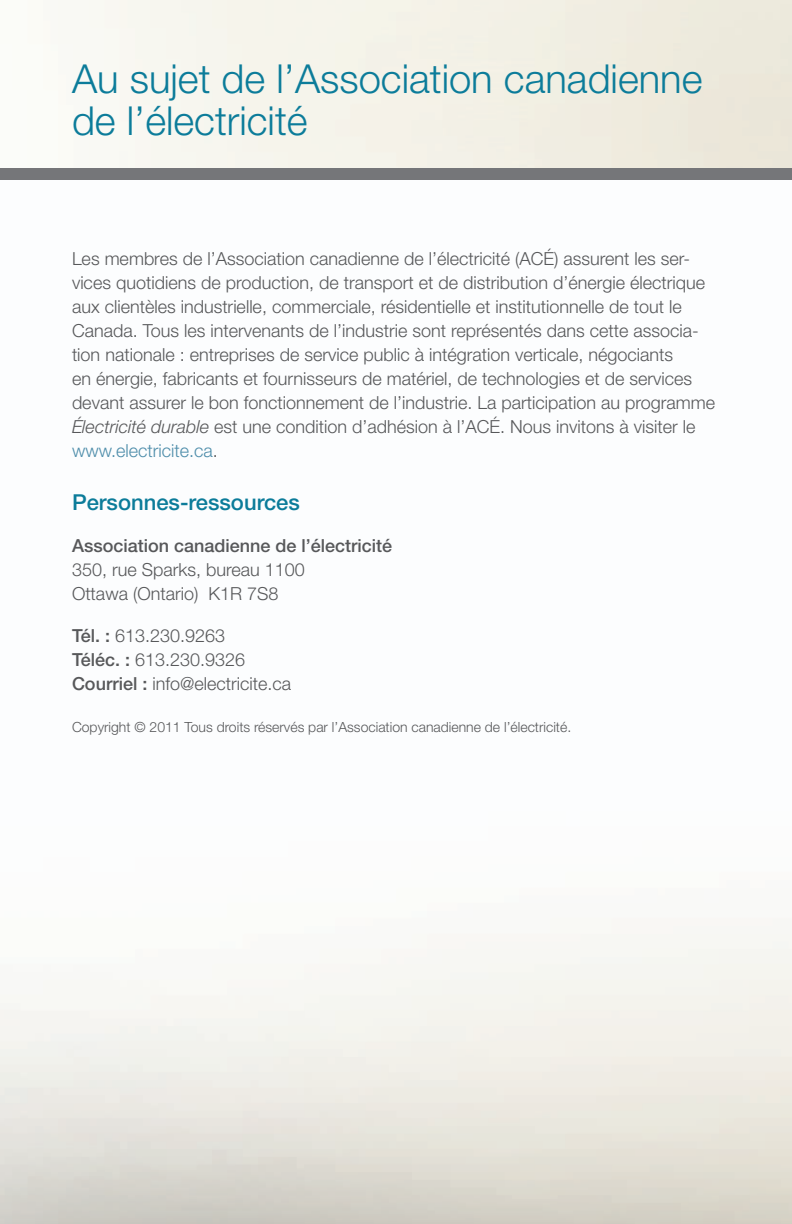
<style>
.page{position:relative;width:792px;height:1224px;background:#fff}
.page>*{position:absolute;margin:0;border:0;box-sizing:border-box;transform-origin:0 0}
.t1{font:300 40px/42px "Helvetica Neue LT Std";color:#0c7c9a}
.t2{font:500 22px "Helvetica Neue LT Std";color:#0c7c9a}
.t3{font:300 18px/24px "Helvetica Neue LT Std";color:#57585a}
.t4{font:500 18px "Helvetica Neue LT Std";color:#57585a}
.t5{font:300 14px "Helvetica Neue LT Std";color:#57585a}
.s1{font-style:italic}
.s2{color:#4f8eab}
.s3{font-weight:500}
</style>
<div class="page">
<div style="left:0;top:168px;width:792px;height:12px;background:#757679"></div>
<h1 class="t1" style="left:72px;top:57px;width:632px">Au sujet de l’Association canadienne de l’électricité</h1>
<p class="t3" style="left:72px;top:246px;width:645px">Les membres de l’Association canadienne de l’électricité (ACÉ) assurent les ser&shy;vices quotidiens de production, de transport et de distribution d’énergie électrique aux clientèles industrielle, commerciale, résidentielle et institutionnelle de tout le Canada. Tous les intervenants de l’industrie sont représentés dans cette associa&shy;tion nationale : entreprises de service public à intégration verticale, négociants<br>en énergie, fabricants et fournisseurs de matériel, de technologies et de services devant assurer le bon fonctionnement de l’industrie. La participation au programme <span class="s1">Électricité durable</span> est une condition d’adhésion à l’ACÉ. Nous invitons à visiter le <span class="s2">www.electricite.ca</span>.</p>
<p class="t2" style="left:72px;top:489px;width:229px">Personnes-ressources</p>
<p class="t4" style="left:72px;top:535px;width:322px">Association canadienne de l’électricité</p>
<p class="t3" style="left:72px;top:557px;width:234px">350, rue Sparks, bureau 1100<br>Ottawa (Ontario) K1R 7S8</p>
<p class="t3" style="left:72px;top:623px;width:221px"><span class="s3">Tél. :</span> 613.230.9263<br><span class="s3">Téléc. :</span> 613.230.9326<br><span class="s3">Courriel :</span> info@electricite.ca</p>
<p class="t5" style="left:72px;top:718px;width:501px">Copyright © 2011 Tous droits réservés par l’Association canadienne de l’électricité.</p>
</div>
